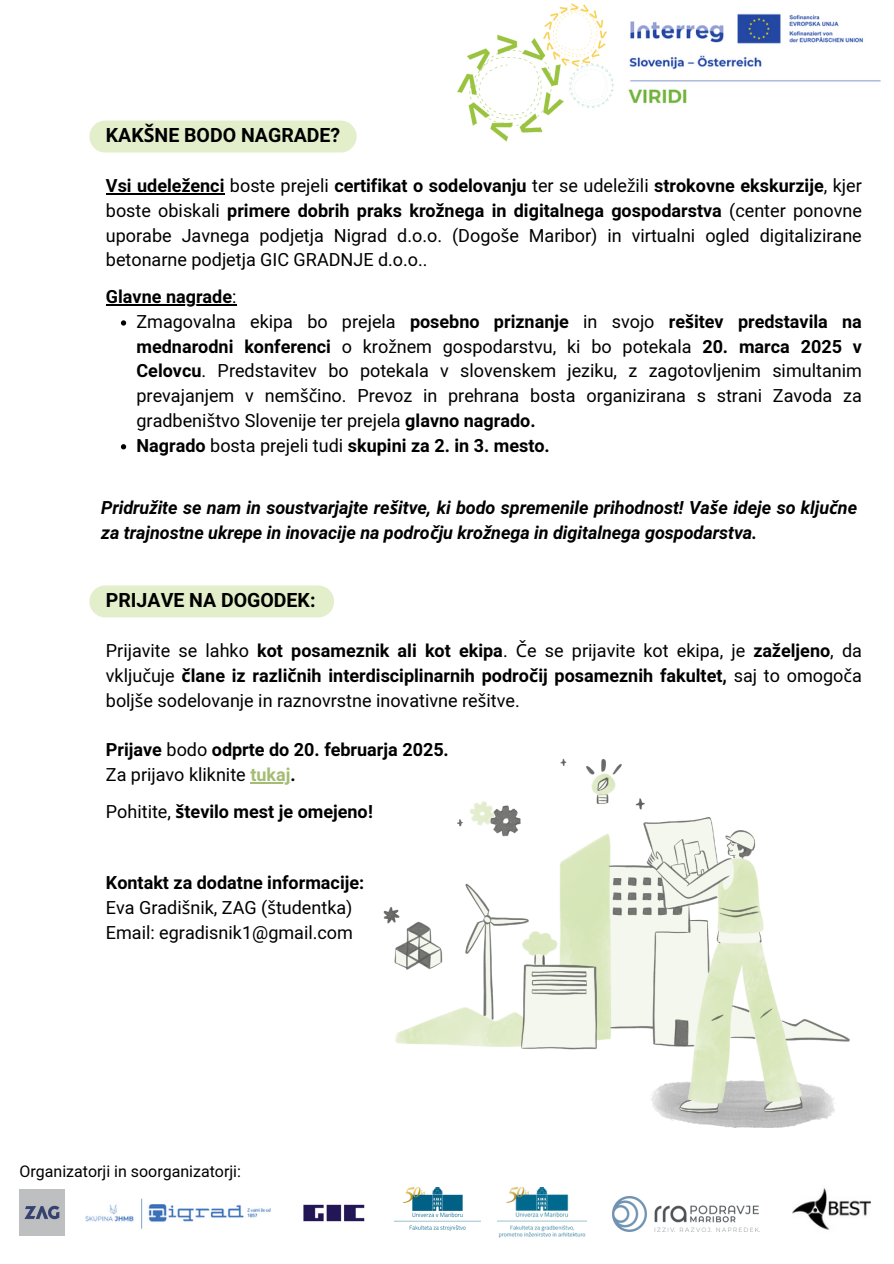
<style>
.page{position:relative;width:894px;height:1264px;background:#fff}
.page>*{position:absolute;margin:0;border:0;box-sizing:border-box;transform-origin:0 0}
.t1{font:700 19.5px "Mardoto";color:#000}
.t2{font:18px/24.8px "Mardoto";color:#000;text-align:justify}
.t3{font:italic 700 18px/24.8px "Mardoto";color:#000}
.t4{font:700 18px/24.8px "Mardoto";color:#000}
.t5{font:15.9px "Mardoto";color:#000}
.s1{font-family:"Noto Sans"}
.s2{font-weight:700}
.s3{font-family:"Noto Sans";font-weight:700}
.s4{font-weight:400}
.s5{color:#a5bc74}
</style>
<div class="page">
<div style="left:89px;top:120px;width:267px;height:32px;background:#e3efcb;border-radius:16px"></div>
<svg style="left:383px;top:758px;width:467px;height:369px"></svg>
<div style="left:89px;top:585px;width:245px;height:32px;background:#e3efcb;border-radius:16px"></div>
<hr style="left:106px;top:193px;width:118px;height:2px;background:#000">
<hr style="left:106px;top:304px;width:126px;height:2px;background:#000">
<svg style="left:121px;top:320px;width:5px;height:5px"></svg>
<svg style="left:121px;top:444px;width:5px;height:5px"></svg>
<hr style="left:250px;top:782px;width:40px;height:2px;background:#a5bc74">
<img style="left:457px;top:4px;width:157px;height:138px">
<img style="left:628px;top:13px;width:253px;height:91px">
<img style="left:20px;top:1189px;width:45px;height:45px">
<img style="left:394px;top:1187px;width:86px;height:43px">
<img style="left:85px;top:1198px;width:186px;height:31px">
<img style="left:303px;top:1204px;width:62px;height:18px">
<img style="left:612px;top:1196px;width:147px;height:34px">
<img style="left:792px;top:1188px;width:77px;height:42px">
<img style="left:497px;top:1187px;width:89px;height:49px">
<h1 class="t1" style="left:106px;top:123px;width:236px">KAK<span class="s1">Š</span>NE BODO NAGRADE?</h1>
<p class="t2" style="left:106px;top:173px;width:757px"><span class="s2">Vsi udele</span><span class="s3">ž</span><span class="s2">enci</span> boste prejeli <span class="s2">certifikat o sodelovanju</span> ter se udele<span class="s1">ž</span>ili <span class="s2">strokovne ekskurzije</span>, kjer boste obiskali <span class="s2">primere dobrih praks kro</span><span class="s3">ž</span><span class="s2">nega in digitalnega gospodarstva</span> (center ponovne uporabe Javnega podjetja Nigrad d.o.o. (Dogo<span class="s1">š</span>e Maribor) in virtualni ogled digitalizirane betonarne podjetja GIC GRADNJE d.o.o..</p>
<p class="t4" style="left:106px;top:284px;width:132px">Glavne nagrade<span class="s4">:</span></p>
<h3 class="t2" style="left:136px;top:309px;width:726px">Zmagovalna ekipa bo prejela <span class="s2">posebno priznanje</span> in svojo <span class="s2">re</span><span class="s3">š</span><span class="s2">itev predstavila na mednarodni konferenci</span> o kro<span class="s1">ž</span>nem gospodarstvu, ki bo potekala <span class="s2">20. marca 2025 v Celovcu</span>. Predstavitev bo potekala v slovenskem jeziku, z zagotovljenim simultanim prevajanjem v nem<span class="s1">šč</span>ino. Prevoz in prehrana bosta organizirana s strani Zavoda za gradbeni<span class="s1">š</span>tvo Slovenije ter prejela <span class="s2">glavno nagrado.</span></h3>
<h3 class="t4" style="left:136px;top:433px;width:414px">Nagrado <span class="s4">bosta prejeli tudi</span> skupini za 2. in 3. mesto.</h3>
<p class="t3" style="left:101px;top:495px;width:757px">Pridru<span class="s1">ž</span>ite se nam in soustvarjajte re<span class="s1">š</span>itve, ki bodo spremenile prihodnost! Va<span class="s1">š</span>e ideje so klju<span class="s1">č</span>ne za trajnostne ukrepe in inovacije na podro<span class="s1">č</span>ju kro<span class="s1">ž</span>nega in digitalnega gospodarstva.</p>
<p class="t1" style="left:106px;top:588px;width:211px">PRIJAVE NA DOGODEK:</p>
<p class="t2" style="left:106px;top:638px;width:757px">Prijavite se lahko <span class="s2">kot posameznik ali kot ekipa</span>. <span class="s1">Č</span>e se prijavite kot ekipa, je <span class="s2">za</span><span class="s3">ž</span><span class="s2">eljeno</span>, da vklju<span class="s1">č</span>uje <span class="s3">č</span><span class="s2">lane iz razli</span><span class="s3">č</span><span class="s2">nih interdisciplinarnih podro</span><span class="s3">č</span><span class="s2">ij posameznih fakultet,</span> saj to omogo<span class="s1">č</span>a bolj<span class="s1">š</span>e sodelovanje in raznovrstne inovativne re<span class="s1">š</span>itve.</p>
<h1 class="t4" style="left:106px;top:737px;width:344px">Prijave <span class="s4">bodo</span> odprte do 20. februarja 2025.<br><span class="s4">Za prijavo kliknite</span> <span class="s5">tukaj</span>.</h1>
<h3 class="t4" style="left:106px;top:799px;width:268px"><span class="s4">Pohitite,</span> <span class="s1">š</span>tevilo mest je omejeno!</h3>
<h3 class="t2" style="left:106px;top:870px;width:260px;text-align:left"><span class="s2">Kontakt za dodatne informacije:<br></span>Eva Gradi<span class="s1">š</span>nik, ZAG (<span class="s1">š</span>tudentka)<br>Email: egradisnik1@gmail.com</h3>
<h3 class="t5" style="left:20px;top:1162px;width:223px">Organizatorji in soorganizatorji:</h3>
</div>
